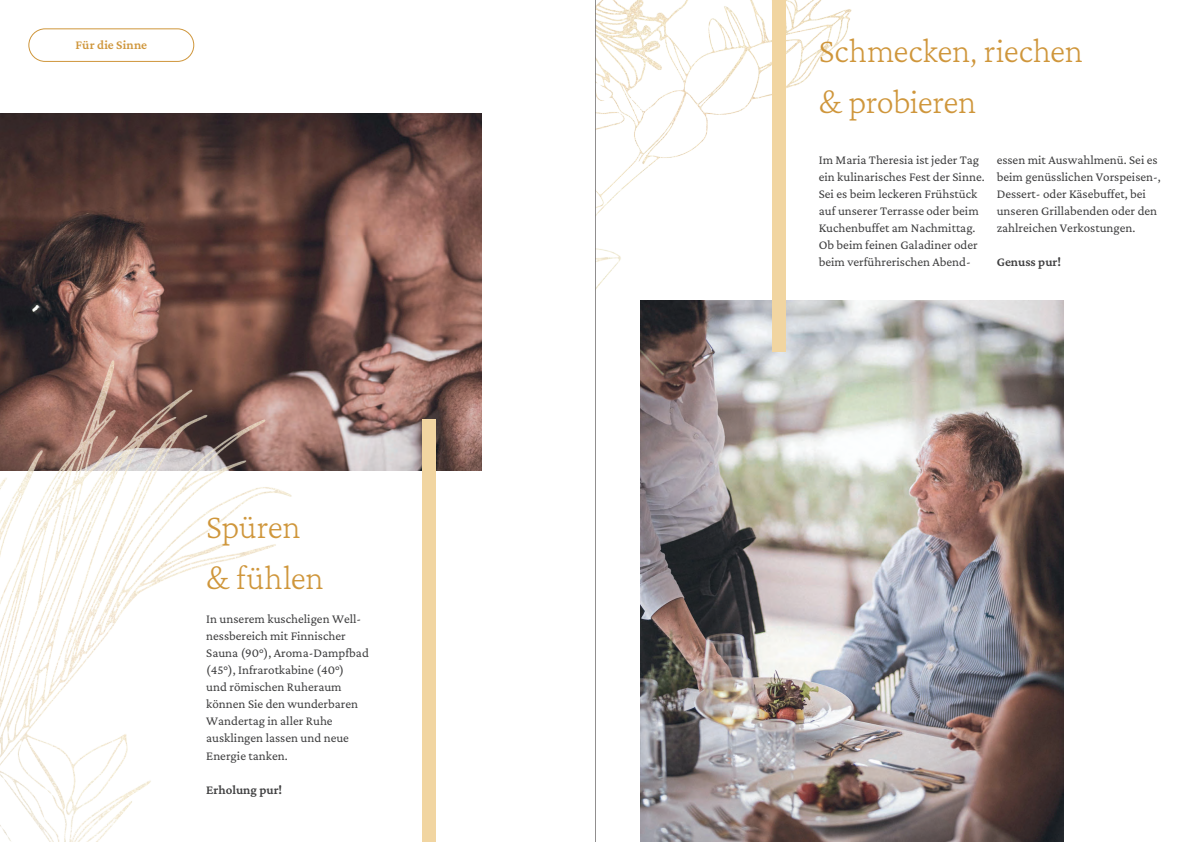
<style>
.page{position:relative;width:1191px;height:842px;background:#fff}
.page>*{position:absolute;margin:0;border:0;box-sizing:border-box;transform-origin:0 0}
.t1{font:200 35px/51px "Crimson Pro";letter-spacing:-.01em;color:#cf963b}
.t2{font:13px/17px "Crimson Pro";color:#3e3e3f}
.t3{font:600 13px "Crimson Pro";color:#3e3e3f}
.t4{font:600 13px "Crimson Pro";letter-spacing:.015em;color:#cf963b}
</style>
<div class="page">
<img style="left:641px;top:300px;width:422px;height:542px">
<img style="left:0;top:113px;width:481px;height:357px">
<img style="left:596px;top:0;width:283px;height:353px">
<img style="left:0;top:346px;width:317px;height:496px">
<div style="left:28px;top:28px;width:166px;height:34px;border:1px solid #cf963b;border-radius:16px"></div>
<div style="left:422px;top:419px;width:14px;height:423px;background:#f1d5a1"></div>
<div style="left:772px;top:0;width:14px;height:351px;background:#f1d5a1"></div>
<hr style="left:595px;top:0;width:1px;height:842px;background:#231f20">
<p class="t4" style="left:75px;top:37px;width:73px">Für die Sinne</p>
<h1 class="t1" style="left:206px;top:501px;width:119px">Spüren &amp; fühlen</h1>
<p class="t2" style="left:206px;top:610px;width:164px">In unserem kuscheligen Well&shy;nessbereich mit Finnischer<br>Sauna (90°), Aroma-Dampfbad (45°), Infrarotkabine (40°)<br>und römischen Ruheraum können Sie den wunderbaren<br>Wandertag in aller Ruhe ausklingen lassen und neue<br>Energie tanken.</p>
<p class="t3" style="left:206px;top:781px;width:77px">Erholung pur!</p>
<h1 class="t1" style="left:818px;top:25px;width:266px">Schmecken, riechen &amp; probieren</h1>
<p class="t2" style="left:996px;top:151px;width:166px">essen mit Auswahlmenü. Sei es beim genüsslichen Vorspeisen-,<br>Dessert- oder Käsebuffet, bei unseren Grillabenden oder den zahlreichen Verkostungen.</p>
<p class="t3" style="left:996px;top:254px;width:66px">Genuss pur!</p>
<p class="t2" style="left:818px;top:151px;width:167px">Im Maria Theresia ist jeder Tag ein kulinarisches Fest der Sinne.<br>Sei es beim leckeren Frühstück auf unserer Terrasse oder beim<br>Kuchenbuffet am Nachmittag.<br>Ob beim feinen Galadiner oder beim verführerischen Abend-</p>
</div>
